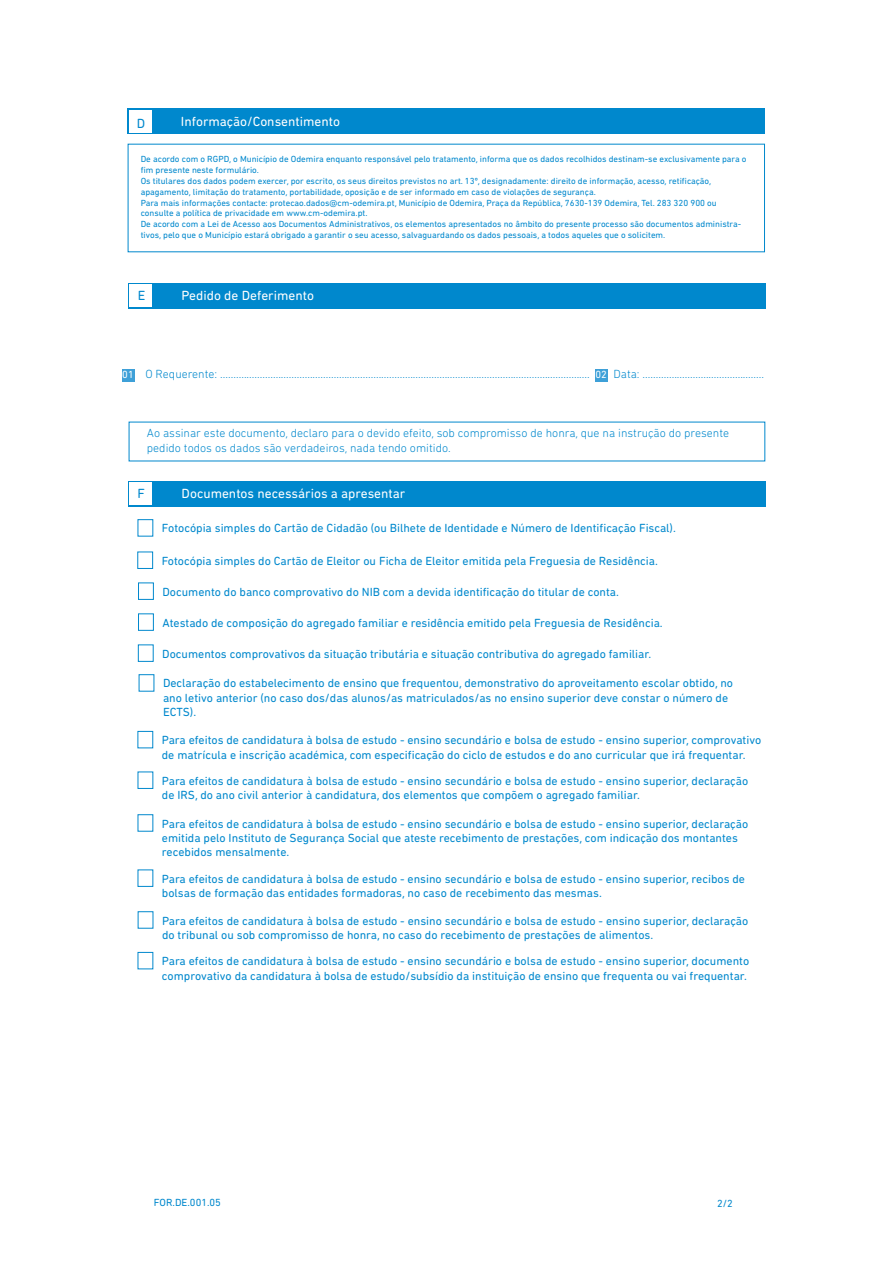
<style>
.page{position:relative;width:893px;height:1263px;background:#fff}
.page>*{position:absolute;margin:0;border:0;box-sizing:border-box;transform-origin:0 0}
.t1{font:13.5px "DIN Next Rounded LT Pro";color:#fff}
.t2{font:13.5px "DIN Next Rounded LT Pro";color:#0088cd}
.t3{font:12px/14.4px "DIN Next Rounded LT Pro";color:#0088cd}
.t4{font:300 12px/14.4px "DIN Next Rounded LT Pro";color:#0088cd}
.t5{font:10.5px "DIN Next Rounded LT Pro";color:#0088cd}
.t6{font:10.5px "DIN Next Rounded LT Pro";color:#fff}
.t7{font:9px/10.8px "DIN Next Rounded LT Pro";color:#0088cd}
.s1{font-weight:400;font-size:10.5px;color:#fff}
</style>
<div class="page">
<div style="left:122px;top:369px;width:12px;height:13px;background:#3ea0d8"></div>
<div style="left:595px;top:369px;width:12px;height:13px;background:#3ea0d8"></div>
<div style="left:128px;top:283px;width:637px;height:25px;background:#0088cd"></div>
<div style="left:129px;top:284px;width:23px;height:23px;background:#fff"></div>
<div style="left:128px;top:481px;width:638px;height:25px;background:#0088cd"></div>
<div style="left:129px;top:482px;width:23px;height:23px;background:#fff"></div>
<div style="left:138px;top:519px;width:15px;height:17px;border:1px solid #0088cd"></div>
<div style="left:137px;top:552px;width:16px;height:17px;border:1px solid #0088cd"></div>
<div style="left:138px;top:582px;width:16px;height:18px;border:1px solid #0088cd"></div>
<div style="left:138px;top:613px;width:16px;height:18px;border:1px solid #0088cd"></div>
<div style="left:138px;top:644px;width:16px;height:18px;border:1px solid #0088cd"></div>
<div style="left:139px;top:674px;width:15px;height:17px;border:1px solid #0088cd"></div>
<div style="left:138px;top:814px;width:15px;height:17px;border:1px solid #0088cd"></div>
<div style="left:138px;top:911px;width:15px;height:17px;border:1px solid #0088cd"></div>
<div style="left:138px;top:952px;width:15px;height:17px;border:1px solid #0088cd"></div>
<div style="left:138px;top:731px;width:15px;height:17px;border:1px solid #0088cd"></div>
<div style="left:128px;top:109px;width:637px;height:25px;background:#0088cd"></div>
<div style="left:129px;top:110px;width:23px;height:23px;background:#fff"></div>
<p class="t2" style="left:137px;top:115px;width:10px">D</p>
<p class="t1" style="left:181px;top:113px;width:161px">Informação/Consentimento</p>
<p class="t7" style="left:141px;top:154px;width:607px">De acordo com o RGPD, o Município de Odemira enquanto responsável pelo tratamento, informa que os dados recolhidos destinam-se exclusivamente para o fim presente neste formulário.<br>Os titulares dos dados podem exercer, por escrito, os seus direitos previstos no art. 13º, designadamente: direito de informação, acesso, retificação, apagamento, limitação do tratamento, portabilidade, oposição e de ser informado em caso de violações de segurança.<br>Para mais informações contacte: protecao.dados@cm-odemira.pt, Município de Odemira, Praça da República, 7630-139 Odemira, Tel. 283 320 900 ou consulte a política de privacidade em www.cm-odemira.pt.<br>De acordo com a Lei de Acesso aos Documentos Administrativos, os elementos apresentados no âmbito do presente processo são documentos administra&shy;tivos, pelo que o Município estará obrigado a garantir o seu acesso, salvaguardando os dados pessoais, a todos aqueles que o solicitem.</p>
<p class="t2" style="left:138px;top:288px;width:9px">E</p>
<p class="t1" style="left:181px;top:288px;width:134px">Pedido de Deferimento</p>
<p class="t4" style="left:122px;top:367px;width:469px"><span class="s1">01</span> O Requerente: ............................................................................................................................................</p>
<p class="t4" style="left:613px;top:367px;width:152px">Data: ..............................................</p>
<p class="t6" style="left:595px;top:369px;width:13px">02</p>
<p class="t4" style="left:147px;top:426px;width:584px">Ao assinar este documento, declaro para o devido efeito, sob compromisso de honra, que na instrução do presente pedido todos os dados são verdadeiros, nada tendo omitido.</p>
<p class="t2" style="left:137px;top:486px;width:9px">F</p>
<p class="t1" style="left:182px;top:486px;width:225px">Documentos necessários a apresentar</p>
<p class="t3" style="left:162px;top:521px;width:515px">Fotocópia simples do Cartão de Cidadão (ou Bilhete de Identidade e Número de Identificação Fiscal).</p>
<p class="t3" style="left:162px;top:553px;width:498px">Fotocópia simples do Cartão de Eleitor ou Ficha de Eleitor emitida pela Freguesia de Residência.</p>
<p class="t3" style="left:162px;top:584px;width:458px">Documento do banco comprovativo do NIB com a devida identificação do titular de conta.</p>
<p class="t3" style="left:162px;top:615px;width:502px">Atestado de composição do agregado familiar e residência emitido pela Freguesia de Residência.</p>
<p class="t3" style="left:162px;top:646px;width:491px">Documentos comprovativos da situação tributária e situação contributiva do agregado familiar.</p>
<p class="t3" style="left:163px;top:676px;width:572px">Declaração do estabelecimento de ensino que frequentou, demonstrativo do aproveitamento escolar obtido, no ano letivo anterior (no caso dos/das alunos/as matriculados/as no ensino superior deve constar o número de<br>ECTS).</p>
<p class="t3" style="left:162px;top:733px;width:601px">Para efeitos de candidatura à bolsa de estudo - ensino secundário e bolsa de estudo - ensino superior, comprovativo de matrícula e inscrição académica, com especificação do ciclo de estudos e do ano curricular que irá frequentar.</p>
<p class="t3" style="left:162px;top:773px;width:588px">Para efeitos de candidatura à bolsa de estudo - ensino secundário e bolsa de estudo - ensino superior, declaração de IRS, do ano civil anterior à candidatura, dos elementos que compõem o agregado familiar.</p>
<p class="t3" style="left:162px;top:816px;width:588px">Para efeitos de candidatura à bolsa de estudo - ensino secundário e bolsa de estudo - ensino superior, declaração emitida pelo Instituto de Segurança Social que ateste recebimento de prestações, com indicação dos montantes recebidos mensalmente.</p>
<p class="t3" style="left:162px;top:871px;width:585px">Para efeitos de candidatura à bolsa de estudo - ensino secundário e bolsa de estudo - ensino superior, recibos de bolsas de formação das entidades formadoras, no caso de recebimento das mesmas.</p>
<p class="t3" style="left:162px;top:913px;width:588px">Para efeitos de candidatura à bolsa de estudo - ensino secundário e bolsa de estudo - ensino superior, declaração do tribunal ou sob compromisso de honra, no caso do recebimento de prestações de alimentos.</p>
<p class="t3" style="left:162px;top:954px;width:589px">Para efeitos de candidatura à bolsa de estudo - ensino secundário e bolsa de estudo - ensino superior, documento comprovativo da candidatura à bolsa de estudo/subsídio da instituição de ensino que frequenta ou vai frequentar.</p>
<p class="t5" style="left:154px;top:1196px;width:69px">FOR.DE.001.05</p>
<p class="t5" style="left:717px;top:1198px;width:17px">2/2</p>
</div>
